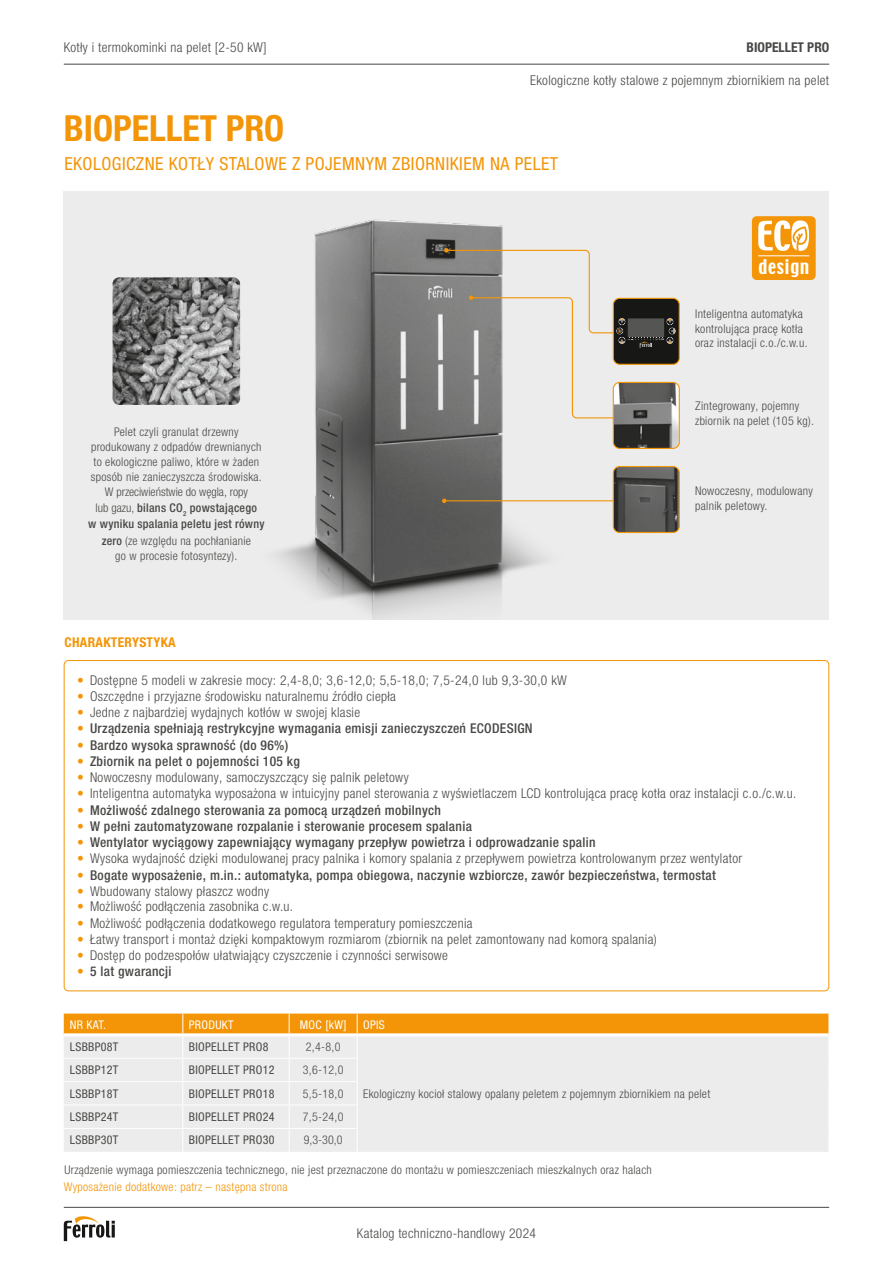
<style>
.page{position:relative;width:893px;height:1263px;background:#fff}
.page>*{position:absolute;margin:0;border:0;box-sizing:border-box;transform-origin:0 0}
.t1{font:700 condensed 36px "Helvetica Neue LTW1 G";color:#f39507}
.t2{font:condensed 18px "Helvetica Neue LTW1 G";letter-spacing:.025em;color:#f39507}
.t3{font:18px "Techno";letter-spacing:.05em;color:#fff}
.t4{font:300 condensed 13.5px "Helvetica Neue LTW1 G";letter-spacing:.025em;color:#484846}
.t5{font:500 condensed 13.5px "Helvetica Neue LTW1 G";letter-spacing:.025em;color:#484846}
.t6{font:700 condensed 13.5px "Helvetica Neue LTW1 G";letter-spacing:.025em;color:#f39507}
.t7{font:700 condensed 13.5px "Helvetica Neue LTW1 G";color:#484846}
.t8{font:300 condensed 12px/15px "Helvetica Neue LTW1 G";letter-spacing:.025em;color:#484846}
.t9{font:condensed 12px "Helvetica Neue LTW1 G";letter-spacing:.025em;color:#484846}
.t10{font:500 condensed 12px/16.2px "Helvetica Neue LTW1 G";letter-spacing:.02em;color:#484846;text-align:center}
.t11{font:300 condensed 12px "Helvetica Neue LTW1 G";letter-spacing:.025em;color:#f39507}
.t12{font:condensed 12px "Helvetica Neue LTW1 G";letter-spacing:.025em;color:#fff}
.t13{font:700 1.95px "Arial Narrow";color:#f39507}
.t14{font:700 1.95px "Arial Narrow";color:#c4c4c5}
.s1{font-weight:300}
.s2{color:#f39507}
.s3{font-weight:300;color:#f39507}
</style>
<div class="page">
<svg style="left:64px;top:1013px;width:765px;height:139px;background:#eddfcb"></svg>
<hr style="left:64px;top:1033px;width:119px;height:3px;background:#fff">
<hr style="left:183px;top:1033px;width:106px;height:3px;background:#fff">
<hr style="left:289px;top:1033px;width:68px;height:3px;background:#fff">
<hr style="left:357px;top:1033px;width:471px;height:3px;background:#fff">
<hr style="left:64px;top:1081px;width:119px;height:1px;background:#fff">
<hr style="left:183px;top:1081px;width:106px;height:1px;background:#fff">
<hr style="left:289px;top:1081px;width:69px;height:1px;background:#fff">
<hr style="left:64px;top:1058px;width:119px;height:1px;background:#fff">
<hr style="left:183px;top:1058px;width:106px;height:1px;background:#fff">
<hr style="left:289px;top:1058px;width:69px;height:1px;background:#fff">
<div style="left:64px;top:191px;width:765px;height:429px;background:#ececec"></div>
<img style="left:240px;top:219px;width:410px;height:401px">
<hr style="left:64px;top:1207px;width:765px;height:1px;background:#484846">
<svg style="left:64px;top:1216px;width:51px;height:25px"></svg>
<hr style="left:64px;top:64px;width:765px;height:1px;background:#484846">
<hr style="left:444px;top:500px;width:193px;height:1px;background:#f39507">
<svg style="left:442px;top:499px;width:4px;height:4px"></svg>
<img style="left:613px;top:419px;width:65px;height:29px">
<div style="left:613px;top:382px;width:67px;height:67px;border:1px solid #f39507;border-radius:6px"></div>
<img style="left:613px;top:466px;width:65px;height:66px">
<div style="left:613px;top:466px;width:67px;height:67px;border:1px solid #f39507;border-radius:6px"></div>
<img style="left:113px;top:277px;width:127px;height:128px">
<div style="left:752px;top:216px;width:64px;height:64px;background:#f39507;border-radius:5px"></div>
<hr style="left:758px;top:256px;width:51px;height:1px;background:#fff">
<svg style="left:758px;top:220px;width:51px;height:31px"></svg>
<svg style="left:444px;top:248px;width:235px;height:171px"></svg>
<div style="left:613px;top:298px;width:67px;height:67px;border:1px solid #f39507;border-radius:6px"></div>
<p class="t4" style="left:64px;top:40px;width:204px">Kotły i termokominki na pelet [2-50 kW]</p>
<p class="t7" style="left:747px;top:39px;width:84px">BIOPELLET PRO</p>
<p class="t4" style="left:530px;top:72px;width:300px">Ekologiczne kotły stalowe z pojemnym zbiornikiem na pelet</p>
<h1 class="t1" style="left:64px;top:106px;width:222px">BIOPELLET PRO</h1>
<h2 class="t2" style="left:64px;top:153px;width:495px">EKOLOGICZNE KOTŁY STALOWE Z POJEMNYM ZBIORNIKIEM NA PELET</h2>
<p class="t8" style="left:91px;top:424px;width:172px;text-align:center">Pelet czyli granulat drzewny produkowany z odpadów drewnianych to ekologiczne paliwo, które w żaden sposób nie zanieczyszcza środowiska.<br>W przeciwieństwie do węgla, ropy</p>
<p class="t10" style="left:88px;top:500px;width:178px"><span class="s1">lub gazu,</span> bilans CO<sub>2</sub> powstającego<br>w wyniku spalania peletu jest równy zero <span class="s1">(ze względu na pochłanianie</span></p>
<p class="t8" style="left:115px;top:548px;width:124px">go w procesie fotosyntezy).</p>
<p class="t6" style="left:64px;top:634px;width:113px">CHARAKTERYSTYKA</p>
<p class="t13" style="left:620px;top:318px;width:5px">ESC</p>
<p class="t13" style="left:620px;top:341px;width:5px">SET</p>
<p class="t14" style="left:659px;top:338px;width:4px">TA</p>
<h2 class="t3" style="left:758px;top:255px;width:52px">design</h2>
<p class="t8" style="left:695px;top:307px;width:114px;line-height:14.4px">Inteligentna automatyka kontrolująca pracę kotła oraz instalacji c.o./c.w.u.</p>
<p class="t8" style="left:695px;top:398px;width:120px">Zintegrowany, pojemny zbiornik na pelet (105 kg).</p>
<p class="t8" style="left:695px;top:484px;width:119px">Nowoczesny, modulowany palnik peletowy.</p>
<p class="t4" style="left:77px;top:672px;width:491px"><span class="s2">•</span> Dostępne 5 modeli w zakresie mocy: 2,4-8,0; 3,6-12,0; 5,5-18,0; 7,5-24,0 lub 9,3-30,0 kW</p>
<p class="t4" style="left:77px;top:688px;width:320px"><span class="s2">•</span> Oszczędne i przyjazne środowisku naturalnemu źródło ciepła</p>
<p class="t4" style="left:77px;top:704px;width:284px"><span class="s2">•</span> Jedne z najbardziej wydajnych kotłów w swojej klasie</p>
<p class="t5" style="left:77px;top:720px;width:457px"><span class="s3">•</span> Urządzenia spełniają restrykcyjne wymagania emisji zanieczyszczeń ECODESIGN</p>
<p class="t5" style="left:77px;top:737px;width:213px"><span class="s3">•</span> Bardzo wysoka sprawność (do 96%)</p>
<p class="t5" style="left:77px;top:753px;width:224px"><span class="s3">•</span> Zbiornik na pelet o pojemności 105 kg</p>
<p class="t4" style="left:77px;top:769px;width:333px"><span class="s2">•</span> Nowoczesny modulowany, samoczyszczący się palnik peletowy</p>
<p class="t4" style="left:77px;top:785px;width:721px"><span class="s2">•</span> Inteligentna automatyka wyposażona w intuicyjny panel sterowania z wyświetlaczem LCD kontrolująca pracę kotła oraz instalacji c.o./c.w.u.</p>
<p class="t5" style="left:77px;top:802px;width:365px"><span class="s3">•</span> Możliwość zdalnego sterowania za pomocą urządzeń mobilnych</p>
<p class="t5" style="left:77px;top:818px;width:396px"><span class="s3">•</span> W pełni zautomatyzowane rozpalanie i sterowanie procesem spalania</p>
<p class="t5" style="left:77px;top:834px;width:520px"><span class="s3">•</span> Wentylator wyciągowy zapewniający wymagany przepływ powietrza i odprowadzanie spalin</p>
<p class="t4" style="left:77px;top:851px;width:666px"><span class="s2">•</span> Wysoka wydajność dzięki modulowanej pracy palnika i komory spalania z przepływem powietrza kontrolowanym przez wentylator</p>
<p class="t5" style="left:77px;top:866px;width:640px"><span class="s3">•</span> Bogate wyposażenie, m.in.: automatyka, pompa obiegowa, naczynie wzbiorcze, zawór bezpieczeństwa, termostat</p>
<p class="t4" style="left:77px;top:883px;width:193px"><span class="s2">•</span> Wbudowany stalowy płaszcz wodny</p>
<p class="t4" style="left:77px;top:899px;width:217px"><span class="s2">•</span> Możliwość podłączenia zasobnika c.w.u.</p>
<p class="t4" style="left:77px;top:915px;width:397px"><span class="s2">•</span> Możliwość podłączenia dodatkowego regulatora temperatury pomieszczenia</p>
<p class="t4" style="left:77px;top:931px;width:581px"><span class="s2">•</span> Łatwy transport i montaż dzięki kompaktowym rozmiarom (zbiornik na pelet zamontowany nad komorą spalania)</p>
<p class="t4" style="left:77px;top:947px;width:372px"><span class="s2">•</span> Dostęp do podzespołów ułatwiający czyszczenie i czynności serwisowe</p>
<p class="t5" style="left:77px;top:963px;width:96px"><span class="s3">•</span> 5 lat gwarancji</p>
<p class="t12" style="left:70px;top:1017px;width:38px">NR KAT.</p>
<p class="t12" style="left:189px;top:1017px;width:46px">PRODUKT</p>
<p class="t12" style="left:300px;top:1017px;width:48px">MOC [kW]</p>
<p class="t12" style="left:363px;top:1017px;width:23px">OPIS</p>
<p class="t9" style="left:70px;top:1039px;width:50px">LSBBP08T</p>
<p class="t9" style="left:189px;top:1039px;width:81px">BIOPELLET PRO8</p>
<p class="t8" style="left:306px;top:1039px;width:36px">2,4-8,0</p>
<p class="t8" style="left:363px;top:1086px;width:349px">Ekologiczny kocioł stalowy opalany peletem z pojemnym zbiornikiem na pelet</p>
<p class="t9" style="left:70px;top:1063px;width:50px">LSBBP12T</p>
<p class="t9" style="left:189px;top:1063px;width:87px">BIOPELLET PRO12</p>
<p class="t8" style="left:303px;top:1062px;width:42px">3,6-12,0</p>
<p class="t9" style="left:70px;top:1086px;width:50px">LSBBP18T</p>
<p class="t9" style="left:189px;top:1086px;width:87px">BIOPELLET PRO18</p>
<p class="t8" style="left:303px;top:1086px;width:42px">5,5-18,0</p>
<p class="t9" style="left:70px;top:1110px;width:50px">LSBBP24T</p>
<p class="t9" style="left:189px;top:1110px;width:87px">BIOPELLET PRO24</p>
<p class="t8" style="left:303px;top:1109px;width:42px">7,5-24,0</p>
<p class="t9" style="left:70px;top:1133px;width:50px">LSBBP30T</p>
<p class="t9" style="left:189px;top:1133px;width:87px">BIOPELLET PRO30</p>
<p class="t8" style="left:304px;top:1133px;width:40px">9,3-30,0</p>
<p class="t8" style="left:64px;top:1162px;width:589px">Urządzenie wymaga pomieszczenia technicznego, nie jest przeznaczone do montażu w pomieszczeniach mieszkalnych oraz halach</p>
<p class="t11" style="left:64px;top:1179px;width:225px">Wyposażenie dodatkowe: patrz – następna strona</p>
<p class="t4" style="left:357px;top:1225px;width:181px">Katalog techniczno-handlowy 2024</p>
</div>
